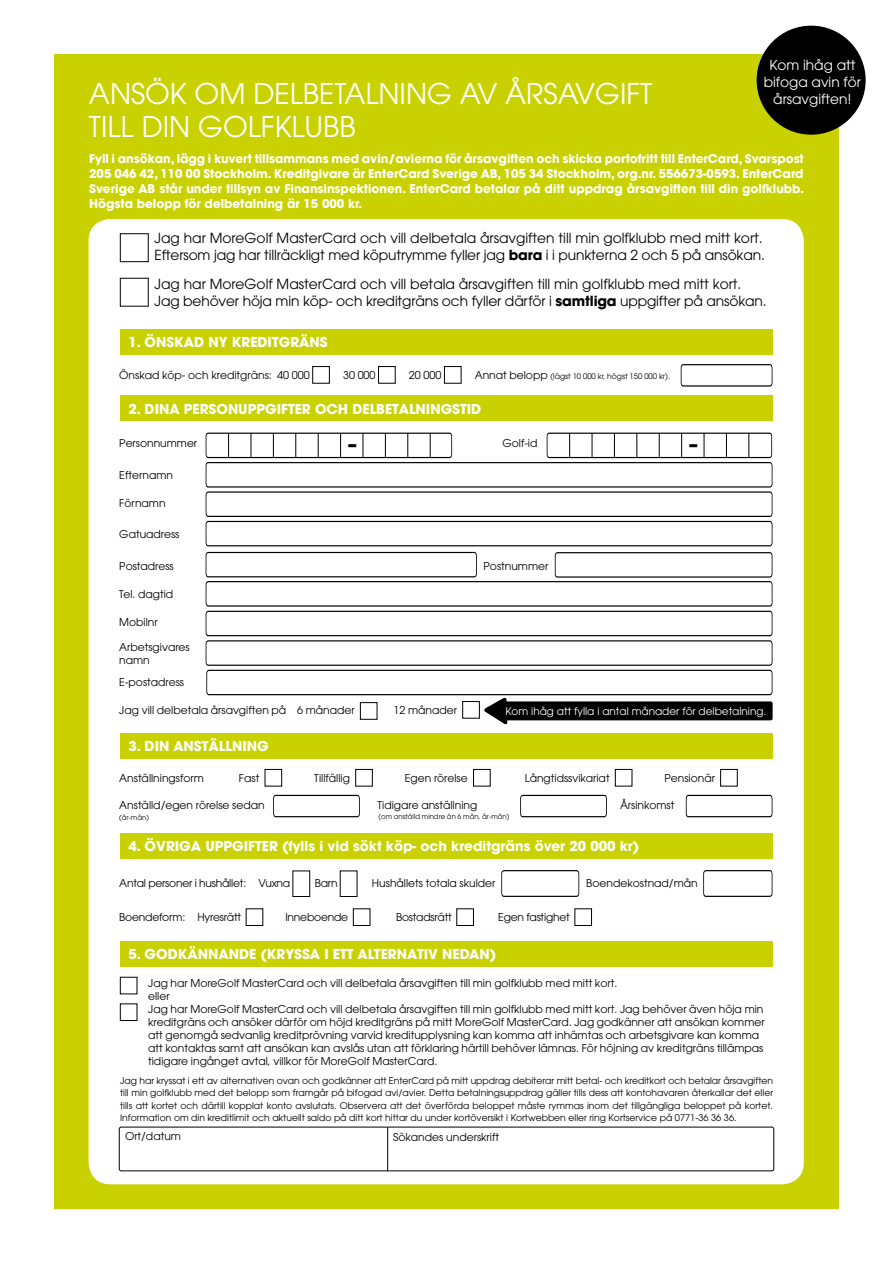
<style>
.page{position:relative;width:893px;height:1263px;background:#fff}
.page>*{position:absolute;margin:0;border:0;box-sizing:border-box;transform-origin:0 0}
.t1{font:28.5px/32.4px "Avant Garde";letter-spacing:.055em;color:#fff}
.t2{font:700 18.45px "Avant Garde";color:#000}
.t3{font:13.8px/17px "Avant Garde";color:#000}
.t4{font:13.8px/16.8px "Avant Garde";color:#fff;text-align:center}
.t5{font:700 13.65px "Avant Garde";color:#fff}
.t6{font:700 12px/15px "Avant Garde";color:#fff;text-align:justify}
.t7{font:10.8px/12.9px "Avant Garde";color:#000}
.t8{font:10.8px "Avant Garde";letter-spacing:-.02em;color:#000}
.t9{font:10.5px "Avant Garde";color:#fff}
.t10{font:9.3px/12.3px "Avant Garde";color:#000;text-align:justify}
.t11{font:7.65px "Avant Garde";color:#000}
.t12{font:6.9px "Avant Garde";color:#000}
.s1{font-weight:700}
.s2{font-size:10.8px}
</style>
<div class="page">
<div style="left:54px;top:54px;width:784px;height:1155px;background:#c9d200"></div>
<div style="left:89px;top:219px;width:715px;height:965px;background:#fff;border-radius:22px"></div>
<div style="left:119px;top:1127px;width:655px;height:44px;border:1px solid #000;border-radius:2px"></div>
<hr style="left:387px;top:1127px;width:1px;height:44px;background:#000">
<div style="left:120px;top:329px;width:652px;height:26px;background:#c9d200"></div>
<div style="left:120px;top:395px;width:652px;height:26px;background:#c9d200"></div>
<div style="left:120px;top:733px;width:652px;height:25px;background:#c9d200"></div>
<div style="left:120px;top:833px;width:652px;height:26px;background:#c9d200"></div>
<div style="left:120px;top:941px;width:652px;height:25px;background:#c9d200"></div>
<svg style="left:501px;top:870px;width:78px;height:27px"></svg>
<svg style="left:703px;top:870px;width:70px;height:27px"></svg>
<svg style="left:680px;top:364px;width:93px;height:23px"></svg>
<div style="left:120px;top:233px;width:29px;height:29px;border:1px solid #000"></div>
<div style="left:312px;top:366px;width:18px;height:17px;border:1px solid #000"></div>
<div style="left:378px;top:366px;width:17px;height:17px;border:1px solid #000"></div>
<div style="left:444px;top:366px;width:17px;height:17px;border:1px solid #000"></div>
<div style="left:246px;top:908px;width:17px;height:18px;border:1px solid #000"></div>
<div style="left:353px;top:908px;width:17px;height:18px;border:1px solid #000"></div>
<div style="left:456px;top:908px;width:18px;height:18px;border:1px solid #000"></div>
<div style="left:575px;top:908px;width:17px;height:18px;border:1px solid #000"></div>
<div style="left:120px;top:1003px;width:17px;height:18px;border:1px solid #000"></div>
<div style="left:120px;top:977px;width:17px;height:17px;border:1px solid #000"></div>
<svg style="left:205px;top:432px;width:568px;height:404px"></svg>
<div style="left:757px;top:26px;width:109px;height:109px;background:#000;border-radius:50%"></div>
<p class="t4" style="left:764px;top:57px;width:99px">Kom ihåg att bifoga avin för årsavgiften!</p>
<h1 class="t1" style="left:89px;top:78px;width:562px">Ansök om delbetalning av årsavgift till din golfklubb</h1>
<p class="t6" style="left:89px;top:151px;width:716px">Fyll i ansökan, lägg i kuvert tillsammans med avin/avierna för årsavgiften och skicka portofritt till EnterCard, Svarspost 205 046 42, 110 00 Stockholm. Kreditgivare är EnterCard Sverige AB, 105 34 Stockholm, org.nr. 556673-0593. EnterCard Sverige AB står under tillsyn av Finansinspektionen. EnterCard betalar på ditt uppdrag årsavgiften till din golfklubb.<br>Högsta belopp för delbetalning är 15 000 kr.</p>
<p class="t3" style="left:154px;top:229px;width:612px">Jag har moregolf masterCard och vill delbetala årsavgiften till min golfklubb med mitt kort. eftersom jag har tillräckligt med köputrymme fyller jag <span class="s1">bara</span> i i punkterna 2 och 5 på ansökan.</p>
<p class="t3" style="left:154px;top:276px;width:614px">Jag har moregolf masterCard och vill betala årsavgiften till min golfklubb med mitt kort.<br>Jag behöver höja min köp- och kreditgräns och fyller därför i <span class="s1">samtliga</span> uppgifter på ansökan.</p>
<p class="t5" style="left:128px;top:334px;width:201px">1. ÖNSKAD NY KREDITGRÄNS</p>
<p class="t7" style="left:119px;top:368px;width:192px">önskad köp- och kreditgräns: 40 000</p>
<p class="t7" style="left:343px;top:368px;width:34px">30 000</p>
<p class="t7" style="left:409px;top:368px;width:34px">20 000</p>
<p class="t11" style="left:475px;top:372px;width:197px"><span class="s2">Annat belopp</span> (lägst 10 000 kr, högst 150 000 kr).</p>
<p class="t5" style="left:128px;top:400px;width:354px">2. DINA PERSONUPPGIFTER OCH DELBETALNINGSTID</p>
<p class="t7" style="left:119px;top:437px;width:79px">Personnummer</p>
<p class="t7" style="left:502px;top:437px;width:37px">golf-id</p>
<p class="t7" style="left:119px;top:468px;width:55px">efternamn</p>
<p class="t7" style="left:119px;top:496px;width:48px">förnamn</p>
<p class="t7" style="left:119px;top:528px;width:62px">gatuadress</p>
<p class="t7" style="left:119px;top:559px;width:56px">Postadress</p>
<p class="t7" style="left:484px;top:559px;width:66px">Postnummer</p>
<p class="t7" style="left:119px;top:587px;width:56px">tel. dagtid</p>
<p class="t7" style="left:119px;top:616px;width:40px">mobilnr</p>
<p class="t7" style="left:119px;top:641px;width:72px">Arbetsgivares namn</p>
<p class="t7" style="left:119px;top:676px;width:66px">e-postadress</p>
<p class="t7" style="left:119px;top:704px;width:237px">Jag vill delbetala årsavgiften på 6 månader</p>
<p class="t7" style="left:393px;top:704px;width:65px">12 månader</p>
<h2 class="t2" style="left:348px;top:432px;width:11px">–</h2>
<h2 class="t2" style="left:689px;top:432px;width:11px">–</h2>
<p class="t9" style="left:505px;top:705px;width:262px">Kom ihåg att fylla i antal månader för delbetalning.</p>
<p class="t5" style="left:128px;top:737px;width:142px">3. DIN ANSTÄLLNING</p>
<p class="t7" style="left:119px;top:771px;width:86px">Anställningsform</p>
<p class="t7" style="left:239px;top:771px;width:22px">fast</p>
<p class="t7" style="left:314px;top:771px;width:37px">tillfällig</p>
<p class="t7" style="left:405px;top:771px;width:65px">egen rörelse</p>
<p class="t7" style="left:525px;top:771px;width:86px">långtidssvikariat</p>
<p class="t7" style="left:664px;top:771px;width:52px">Pensionär</p>
<p class="t7" style="left:119px;top:799px;width:147px">Anställd/egen rörelse sedan</p>
<p class="t7" style="left:377px;top:799px;width:101px">tidigare anställning</p>
<p class="t7" style="left:620px;top:799px;width:56px">årsinkomst</p>
<p class="t12" style="left:119px;top:814px;width:31px">(år-mån)</p>
<p class="t12" style="left:379px;top:812px;width:132px">(om anställd mindre än 6 mån, år-mån)</p>
<p class="t5" style="left:128px;top:837px;width:512px">4. ÖVRIGA UPPGIFTER (fylls i vid sökt köp- och kreditgräns över 20 000 kr)</p>
<p class="t8" style="left:119px;top:877px;width:173px">Antal personer i hushållet: vuxna</p>
<p class="t7" style="left:315px;top:876px;width:24px">barn</p>
<p class="t7" style="left:372px;top:876px;width:125px">Hushållets totala skulder</p>
<p class="t7" style="left:586px;top:876px;width:113px">boendekostnad/mån</p>
<p class="t8" style="left:119px;top:911px;width:123px">boendeform: Hyresrätt</p>
<p class="t8" style="left:285px;top:911px;width:64px">inneboende</p>
<p class="t8" style="left:396px;top:911px;width:57px">bostadsrätt</p>
<p class="t8" style="left:498px;top:911px;width:73px">egen fastighet</p>
<p class="t5" style="left:128px;top:945px;width:369px">5. GODKÄNNANDE (KRYSSA I ETT ALTERNATIV NEDAN)</p>
<p class="t7" style="left:148px;top:977px;width:618px">Jag har moregolf masterCard och vill delbetala årsavgiften till min golfklubb med mitt kort.<br>eller<br>Jag har moregolf masterCard och vill delbetala årsavgiften till min golfklubb med mitt kort. Jag behöver även höja min kreditgräns och ansöker därför om höjd kreditgräns på mitt moregolf masterCard. Jag godkänner att ansökan kommer att genomgå sedvanlig kreditprövning varvid kreditupplysning kan komma att inhämtas och arbetsgivare kan komma att kontaktas samt att ansökan kan avslås utan att förklaring härtill behöver lämnas. för höjning av kreditgräns tillämpas tidigare ingånget avtal, villkor för moregolf masterCard.</p>
<p class="t10" style="left:120px;top:1074px;width:654px">Jag har kryssat i ett av alternativen ovan och godkänner att enterCard på mitt uppdrag debiterar mitt betal- och kreditkort och betalar årsavgiften till min golfklubb med det belopp som framgår på bifogad avi/avier. detta betalningsuppdrag gäller tills dess att kontohavaren återkallar det eller tills att kortet och därtill kopplat konto avslutats. observera att det överförda beloppet måste rymmas inom det tillgängliga beloppet på kortet. information om din kreditlimit och aktuellt saldo på ditt kort hittar du under kortöversikt i Kortwebben eller ring Kortservice på 0771-36 36 36.</p>
<p class="t7" style="left:125px;top:1129px;width:57px">ort/datum</p>
<p class="t7" style="left:393px;top:1130px;width:107px">sökandes underskrift</p>
</div>
